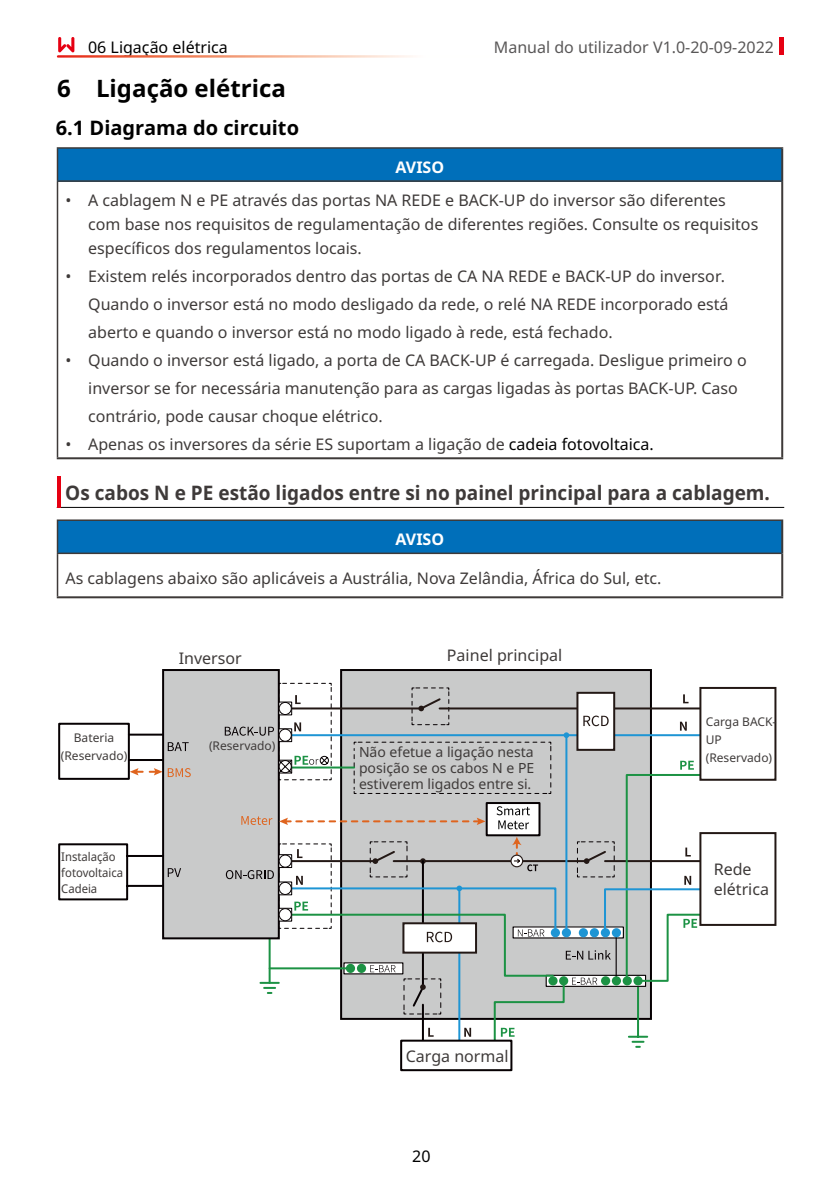
<style>
.page{position:relative;width:840px;height:1191px;background:#fff}
.page>*{position:absolute;margin:0;border:0;box-sizing:border-box;transform-origin:0 0}
.t1{font:700 24px "Noto Sans";color:#000}
.t2{font:700 20px "Noto Sans";color:#3e3a39;scale:.95 1}
.t3{font:700 20px "Noto Sans";color:#000}
.t4{font:16px/28px "Noto Sans";color:#3e3a39}
.t5{font:16px "Noto Sans";color:#595757}
.t6{font:16px "Noto Sans";color:#000}
.t7{font:700 16px "Noto Sans";color:#fff}
.t8{font:14px/16px "Noto Sans";color:#3e3a39;text-align:justify}
.t9{font:12px/18px "Noto Sans";color:#3e3a39;text-align:center}
.t10{font:12px/16px "Noto Sans";color:#3e3a39;scale:.94 1}
.s1{color:#000}
</style>
<div class="page">
<svg style="left:779px;top:37px;width:3px;height:18px"></svg>
<svg style="left:58px;top:37px;width:16px;height:15px"></svg>
<hr style="left:57px;top:507px;width:726px;height:1px;background:#000">
<hr style="left:57px;top:476px;width:4px;height:31px;background:#e60012">
<div style="left:57px;top:520px;width:724px;height:33px;background:#006fba"></div>
<hr style="left:57px;top:519px;width:725px;height:2px;background:#3e3a39">
<hr style="left:57px;top:521px;width:1px;height:31px;background:#3e3a39">
<hr style="left:57px;top:552px;width:723px;height:2px;background:#3e3a39">
<hr style="left:57px;top:554px;width:1px;height:42px;background:#3e3a39">
<hr style="left:780px;top:521px;width:2px;height:32px;background:#3e3a39">
<hr style="left:780px;top:553px;width:2px;height:43px;background:#3e3a39">
<hr style="left:57px;top:596px;width:725px;height:2px;background:#3e3a39">
<div style="left:57px;top:148px;width:724px;height:33px;background:#006fba"></div>
<hr style="left:57px;top:147px;width:725px;height:2px;background:#3e3a39">
<hr style="left:57px;top:149px;width:1px;height:31px;background:#3e3a39">
<hr style="left:57px;top:180px;width:723px;height:2px;background:#3e3a39">
<hr style="left:57px;top:182px;width:1px;height:275px;background:#3e3a39">
<hr style="left:780px;top:149px;width:2px;height:32px;background:#3e3a39">
<hr style="left:780px;top:181px;width:2px;height:276px;background:#3e3a39">
<hr style="left:57px;top:457px;width:725px;height:2px;background:#3e3a39">
<hr style="left:129px;top:733px;width:36px;height:2px;background:#060002">
<hr style="left:129px;top:759px;width:36px;height:2px;background:#060002">
<svg style="left:130px;top:768px;width:32px;height:7px"></svg>
<div style="left:340px;top:669px;width:311px;height:351px;background:#c9caca;border:2px solid #060002"></div>
<div style="left:162px;top:669px;width:118px;height:270px;background:#c9caca;border:2px solid #060002"></div>
<svg style="left:168px;top:742px;width:20px;height:9px"></svg>
<div style="left:58px;top:722px;width:72px;height:58px;border:2px solid #060002"></div>
<svg style="left:340px;top:1015px;width:312px;height:31px"></svg>
<svg style="left:58px;top:842px;width:123px;height:59px"></svg>
<div style="left:699px;top:687px;width:77px;height:93px;background:#fff;border:2px solid #231815"></div>
<svg style="left:168px;top:768px;width:23px;height:9px"></svg>
<div style="left:699px;top:832px;width:77px;height:94px;background:#fff;border:2px solid #231815"></div>
<div style="left:400px;top:1039px;width:112px;height:32px;background:#fff;border:2px solid #060002"></div>
<svg style="left:428px;top:1027px;width:5px;height:9px"></svg>
<svg style="left:464px;top:1027px;width:7px;height:9px"></svg>
<svg style="left:500px;top:1027px;width:14px;height:9px"></svg>
<svg style="left:225px;top:682px;width:489px;height:333px"></svg>
<p class="t6" style="left:88px;top:35px;width:141px">06 Ligação elétrica</p>
<p class="t5" style="left:493px;top:35px;width:281px">Manual do utilizador V1.0-20-09-2022</p>
<h1 class="t1" style="left:57px;top:72px;width:230px">6 Ligação elétrica</h1>
<p class="t3" style="left:56px;top:113px;width:244px">6.1 Diagrama do circuito</p>
<p class="t7" style="left:395px;top:156px;width:50px">AVISO</p>
<p class="t4" style="left:88px;top:189px;width:671px;line-height:24px;text-indent:-23px">• A cablagem N e PE através das portas NA REDE e BACK-UP do inversor são diferentes com base nos requisitos de regulamentação de diferentes regiões. Consulte os requisitos específicos dos regulamentos locais.</p>
<p class="t4" style="left:88px;top:263px;width:641px;text-indent:-23px">• Existem relés incorporados dentro das portas de CA NA REDE e BACK-UP do inversor.<br>Quando o inversor está no modo desligado da rede, o relé NA REDE incorporado está aberto e quando o inversor está no modo ligado à rede, está fechado.</p>
<p class="t4" style="left:88px;top:347px;width:659px;text-indent:-23px">• Quando o inversor está ligado, a porta de CA BACK-UP é carregada. Desligue primeiro o inversor se for necessária manutenção para as cargas ligadas às portas BACK-UP. Caso contrário, pode causar choque elétrico.</p>
<p class="t4" style="left:65px;top:431px;width:589px">• Apenas os inversores da série ES suportam a ligação de <span class="s1">cadeia fotovoltaica.</span></p>
<p class="t2" style="left:65px;top:478px;width:743px">Os cabos N e PE estão ligados entre si no painel principal para a cablagem.</p>
<p class="t7" style="left:395px;top:528px;width:50px">AVISO</p>
<p class="t4" style="left:65px;top:564px;width:597px">As cablagens abaixo são aplicáveis a Austrália, Nova Zelândia, África do Sul, etc.</p>
<p class="t4" style="left:179px;top:645px;width:65px">Inversor</p>
<p class="t9" style="left:61px;top:729px;width:68px">Bateria (Reservado)</p>
<p class="t9" style="left:209px;top:737px;width:68px">(Reservado)</p>
<p class="t10" style="left:61px;top:849px;width:67px">Instalação fotovoltaica<br>Cadeia</p>
<p class="t4" style="left:446px;top:641px;width:117px">Painel principal</p>
<p class="t8" style="left:359px;top:744px;width:177px">Não efetue a ligação nesta posição se os cabos N e PE estiverem ligados entre si.</p>
<p class="t4" style="left:405px;top:1042px;width:104px">Carga normal</p>
<p class="t6" style="left:412px;top:1144px;width:20px">20</p>
<p class="t9" style="left:705px;top:713px;width:72px;text-align:left">Carga BACK-<br>UP (Reservado)</p>
<p class="t4" style="left:713px;top:860px;width:57px;line-height:20px">Rede elétrica</p>
</div>
